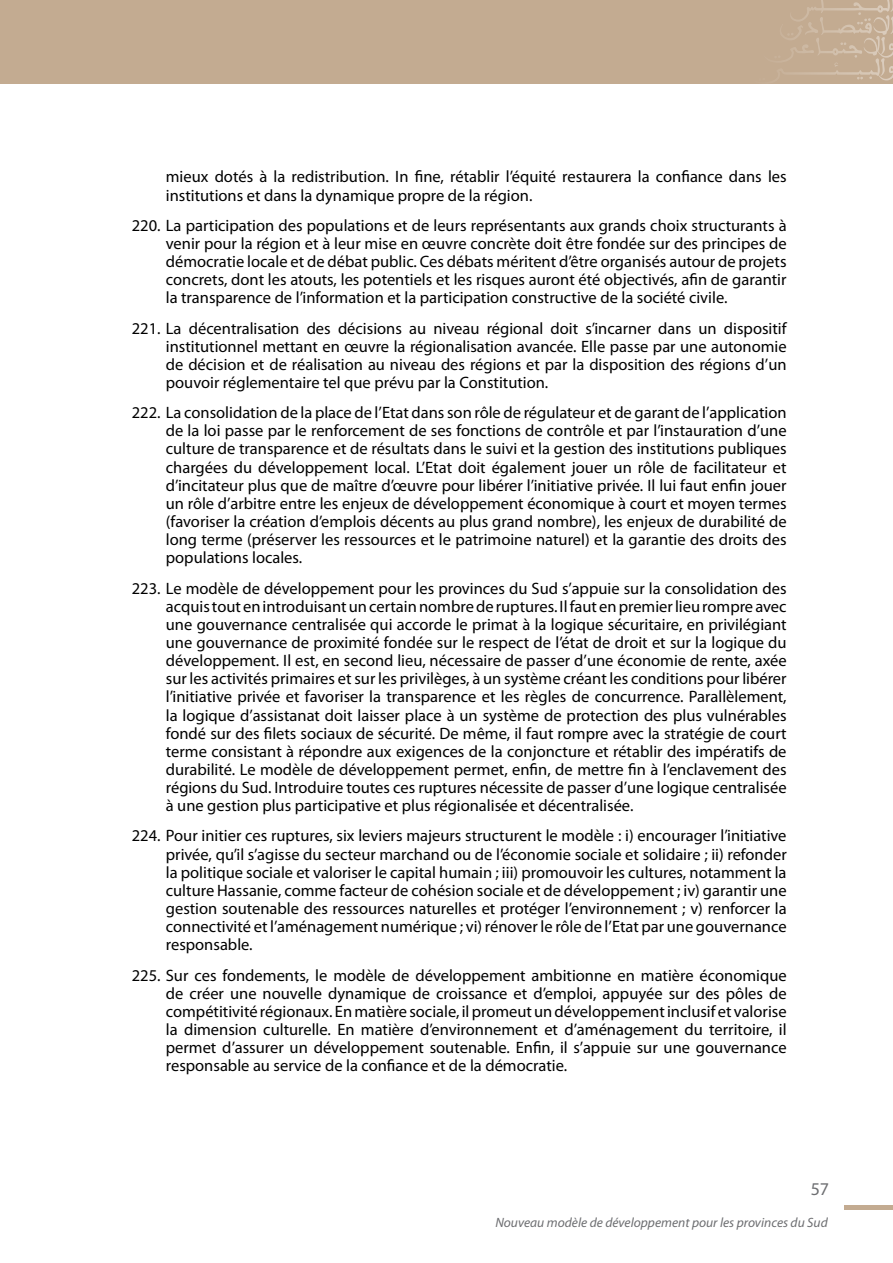
<style>
.page{position:relative;width:893px;height:1263px;background:#fff}
.page>*{position:absolute;margin:0;border:0;box-sizing:border-box;transform-origin:0 0}
.t1{font:18px "Myriad Pro";color:#6d6e71}
.t2{font:16.5px/18.1px "Myriad Pro";color:#000;text-align:justify}
.t3{font:italic 13.5px "Myriad Pro";color:#6d6e71}
</style>
<div class="page">
<hr style="left:844px;top:1205px;width:49px;height:4px;background:#c3ab91">
<div style="left:0;top:0;width:893px;height:84px;background:#c3ab91"></div>
<svg style="left:783px;top:0;width:110px;height:81px"></svg>
<p class="t2" style="left:166px;top:168px;width:622px">mieux dotés à la redistribution. In fine, rétablir l’équité restaurera la confiance dans les institutions et dans la dynamique propre de la région.</p>
<p class="t2" style="left:166px;top:216px;width:622px;text-indent:-34px">220. La participation des populations et de leurs représentants aux grands choix structurants à venir pour la région et à leur mise en œuvre concrète doit être fondée sur des principes de démocratie locale et de débat public. Ces débats méritent d’être organisés autour de projets concrets, dont les atouts, les potentiels et les risques auront été objectivés, afin de garantir la transparence de l’information et la participation constructive de la société civile.</p>
<p class="t2" style="left:166px;top:319px;width:622px;text-indent:-34px">221. La décentralisation des décisions au niveau régional doit s’incarner dans un dispositif institutionnel mettant en œuvre la régionalisation avancée. Elle passe par une autonomie de décision et de réalisation au niveau des régions et par la disposition des régions d’un pouvoir réglementaire tel que prévu par la Constitution.</p>
<p class="t2" style="left:166px;top:403px;width:622px;text-indent:-34px">222. La consolidation de la place de l’Etat dans son rôle de régulateur et de garant de l’application de la loi passe par le renforcement de ses fonctions de contrôle et par l’instauration d’une culture de transparence et de résultats dans le suivi et la gestion des institutions publiques chargées du développement local. L’Etat doit également jouer un rôle de facilitateur et d’incitateur plus que de maître d’œuvre pour libérer l’initiative privée. Il lui faut enfin jouer un rôle d’arbitre entre les enjeux de développement économique à court et moyen termes (favoriser la création d’emplois décents au plus grand nombre), les enjeux de durabilité de long terme (préserver les ressources et le patrimoine naturel) et la garantie des droits des populations locales.</p>
<p class="t2" style="left:166px;top:579px;width:622px;text-indent:-34px">223. Le modèle de développement pour les provinces du Sud s’appuie sur la consolidation des acquis tout en introduisant un certain nombre de ruptures. Il faut en premier lieu rompre avec une gouvernance centralisée qui accorde le primat à la logique sécuritaire, en privilégiant une gouvernance de proximité fondée sur le respect de l’état de droit et sur la logique du développement. Il est, en second lieu, nécessaire de passer d’une économie de rente, axée sur les activités primaires et sur les privilèges, à un système créant les conditions pour libérer l’initiative privée et favoriser la transparence et les règles de concurrence. Parallèlement, la logique d’assistanat doit laisser place à un système de protection des plus vulnérables fondé sur des filets sociaux de sécurité. De même, il faut rompre avec la stratégie de court terme consistant à répondre aux exigences de la conjoncture et rétablir des impératifs de durabilité. Le modèle de développement permet, enfin, de mettre fin à l’enclavement des régions du Sud. Introduire toutes ces ruptures nécessite de passer d’une logique centralisée à une gestion plus participative et plus régionalisée et décentralisée.</p>
<p class="t2" style="left:166px;top:827px;width:622px;text-indent:-34px">224. Pour initier ces ruptures, six leviers majeurs structurent le modèle : i) encourager l’initiative privée, qu’il s’agisse du secteur marchand ou de l’économie sociale et solidaire ; ii) refonder la politique sociale et valoriser le capital humain ; iii) promouvoir les cultures, notamment la culture Hassanie, comme facteur de cohésion sociale et de développement ; iv) garantir une gestion soutenable des ressources naturelles et protéger l’environnement ; v) renforcer la connectivité et l’aménagement numérique ; vi) rénover le rôle de l’Etat par une gouvernance responsable.</p>
<p class="t2" style="left:166px;top:966px;width:622px;text-indent:-34px">225. Sur ces fondements, le modèle de développement ambitionne en matière économique de créer une nouvelle dynamique de croissance et d’emploi, appuyée sur des pôles de compétitivité régionaux. En matière sociale, il promeut un développement inclusif et valorise la dimension culturelle. En matière d’environnement et d’aménagement du territoire, il permet d’assurer un développement soutenable. Enfin, il s’appuie sur une gouvernance responsable au service de la confiance et de la démocratie.</p>
<p class="t1" style="left:811px;top:1177px;width:20px">57</p>
<p class="t3" style="left:495px;top:1215px;width:334px">Nouveau modèle de développement pour les provinces du Sud</p>
</div>
